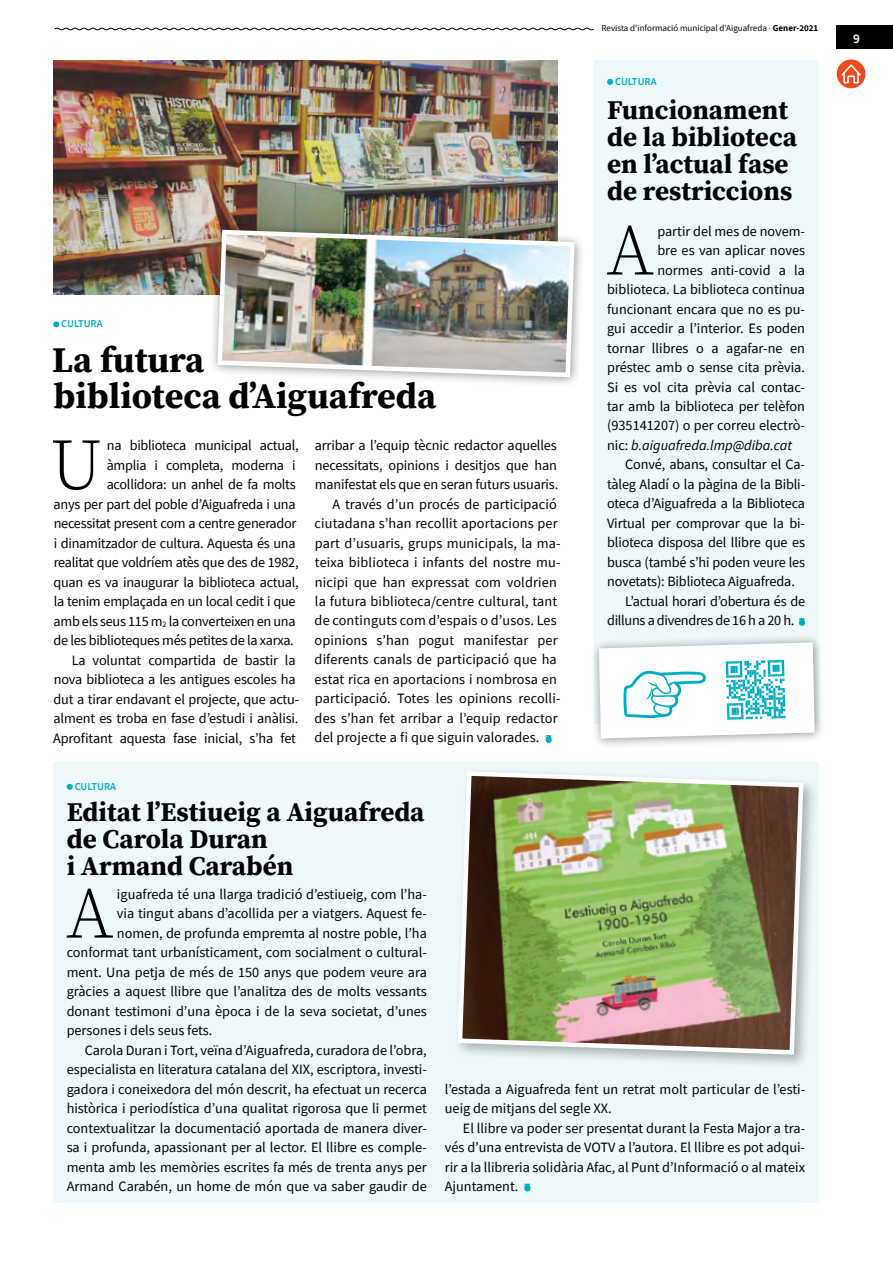
<style>
.page{position:relative;width:893px;height:1263px;background:#fff}
.page>*{position:absolute;margin:0;border:0;box-sizing:border-box;transform-origin:0 0}
.t1{font:72.15px "Source Serif Variable";color:#000}
.t2{font:700 36px/36px "Source Serif Pro";color:#000}
.t3{font:700 27px/27px "Source Serif Pro";color:#000}
.t4{font:14.25px/19.5px "Source Sans Pro";color:#000}
.t5{font:14.25px "Source Sans Pro";letter-spacing:-.02em;color:#000}
.t6{font:italic 14.25px "Source Sans Pro";color:#000}
.t7{font:600 13.5px "Source Sans Pro";color:#fff}
.t8{font:600 10.5px "Source Sans Pro";letter-spacing:-.005em;color:#00adc1}
.t9{font:9px "Source Sans Pro";color:#000}
.s1{font-weight:700}
.s2{font-style:normal}
</style>
<div class="page">
<svg style="left:54px;top:27px;width:540px;height:4px"></svg>
<div style="left:837px;top:59px;width:28px;height:29px;background:#e94c1f;border-radius:50%"></div>
<svg style="left:840px;top:63px;width:22px;height:21px"></svg>
<img style="left:53px;top:60px;width:504px;height:234px">
<div style="left:53px;top:762px;width:766px;height:441px;background:#eef8fa"></div>
<svg style="left:67px;top:784px;width:6px;height:6px"></svg>
<svg style="left:524px;top:1184px;width:6px;height:7px"></svg>
<div style="left:594px;top:60px;width:225px;height:664px;background:#eef8fa"></div>
<svg style="left:607px;top:79px;width:6px;height:6px"></svg>
<svg style="left:799px;top:618px;width:6px;height:8px"></svg>
<svg style="left:53px;top:321px;width:6px;height:6px"></svg>
<svg style="left:545px;top:735px;width:7px;height:8px"></svg>
<div style="left:453px;top:767px;width:366px;height:303px;background:#000;opacity:.29"></div>
<img style="left:455px;top:769px;width:351px;height:288px">
<div style="left:590px;top:634px;width:235px;height:115px;background:#000;opacity:.42"></div>
<svg style="left:597px;top:640px;width:220px;height:101px"></svg>
<div style="left:209px;top:221px;width:377px;height:167px;background:#000;opacity:.42"></div>
<img style="left:215px;top:227px;width:362px;height:153px">
<div style="left:837px;top:26px;width:56px;height:23px;background:#000"></div>
<p class="t8" style="left:61px;top:317px;width:43px">CULTURA</p>
<h2 class="t2" style="left:52px;top:341px;width:385px">La futura<br>biblioteca d’Aiguafreda</h2>
<h1 class="t1" style="left:50px;top:417px;width:54px">U</h1>
<p class="t5" style="left:107px;top:436px;width:193px">na biblioteca municipal actual,</p>
<p class="t4" style="left:315px;top:435px;width:244px">arribar a l’equip tècnic redactor aquelles</p>
<p class="t4" style="left:315px;top:455px;width:243px">necessitats, opinions i desitjos que han</p>
<p class="t4" style="left:315px;top:474px;width:245px">manifestat els que en seran futurs usuaris.</p>
<p class="t4" style="left:332px;top:494px;width:226px">A través d’un procés de participació</p>
<p class="t4" style="left:315px;top:513px;width:245px">ciutadana s’han recollit aportacions per</p>
<p class="t4" style="left:315px;top:533px;width:247px">part d’usuaris, grups municipals, la ma-</p>
<p class="t4" style="left:315px;top:552px;width:247px">teixa biblioteca i infants del nostre mu-</p>
<p class="t4" style="left:315px;top:572px;width:243px">nicipi que han expressat com voldrien</p>
<p class="t4" style="left:315px;top:591px;width:244px">la futura biblioteca/centre cultural, tant</p>
<p class="t4" style="left:315px;top:611px;width:244px">de continguts com d’espais o d’usos. Les</p>
<p class="t4" style="left:315px;top:630px;width:245px">opinions s’han pogut manifestar per</p>
<p class="t4" style="left:315px;top:650px;width:244px">diferents canals de participació que ha</p>
<p class="t4" style="left:315px;top:669px;width:244px">estat rica en aportacions i nombrosa en</p>
<p class="t4" style="left:315px;top:689px;width:247px">participació. Totes les opinions recolli-</p>
<p class="t4" style="left:315px;top:708px;width:245px">des s’han fet arribar a l’equip redactor</p>
<p class="t4" style="left:315px;top:728px;width:226px">del projecte a fi que siguin valorades.</p>
<p class="t5" style="left:107px;top:456px;width:190px">àmplia i completa, moderna i</p>
<p class="t5" style="left:107px;top:475px;width:190px">acollidora: un anhel de fa molts</p>
<p class="t5" style="left:54px;top:495px;width:244px">anys per part del poble d’Aiguafreda i una</p>
<p class="t5" style="left:54px;top:514px;width:244px">necessitat present com a centre generador</p>
<p class="t5" style="left:54px;top:534px;width:243px">i dinamitzador de cultura. Aquesta és una</p>
<p class="t5" style="left:54px;top:553px;width:246px">realitat que voldríem atès que des de 1982,</p>
<p class="t5" style="left:53px;top:573px;width:247px">quan es va inaugurar la biblioteca actual,</p>
<p class="t5" style="left:54px;top:592px;width:243px">la tenim emplaçada en un local cedit i que</p>
<p class="t5" style="left:54px;top:612px;width:244px">amb els seus 115 m<sub>2</sub> la converteixen en una</p>
<p class="t5" style="left:53px;top:631px;width:242px">de les biblioteques més petites de la xarxa.</p>
<p class="t4" style="left:72px;top:650px;width:225px">La voluntat compartida de bastir la</p>
<p class="t4" style="left:54px;top:669px;width:243px">nova biblioteca a les antigues escoles ha</p>
<p class="t4" style="left:53px;top:689px;width:247px">dut a tirar endavant el projecte, que actu-</p>
<p class="t4" style="left:54px;top:708px;width:246px">alment es troba en fase d’estudi i anàlisi.</p>
<p class="t4" style="left:53px;top:728px;width:244px">Aprofitant aquesta fase inicial, s’ha fet</p>
<p class="t9" style="left:601px;top:23px;width:218px">Revista d'informació municipal d'Aiguafreda · <span class="s1">Gener-2021</span></p>
<p class="t8" style="left:615px;top:74px;width:43px">CULTURA</p>
<h3 class="t3" style="left:607px;top:96px;width:191px">Funcionament de la biblioteca en l’actual fase de restriccions</h3>
<h1 class="t1" style="left:606px;top:202px;width:49px">A</h1>
<p class="t4" style="left:657px;top:221px;width:149px">partir del mes de novem-</p>
<p class="t4" style="left:657px;top:240px;width:149px">bre es van aplicar noves</p>
<p class="t4" style="left:657px;top:260px;width:149px">normes anti-covid a la</p>
<p class="t4" style="left:607px;top:279px;width:199px">biblioteca. La biblioteca continua</p>
<p class="t4" style="left:607px;top:299px;width:199px">funcionant encara que no es pu-</p>
<p class="t4" style="left:607px;top:318px;width:199px">gui accedir a l’interior. Es poden</p>
<p class="t4" style="left:607px;top:338px;width:199px">tornar llibres o a agafar-ne en</p>
<p class="t4" style="left:607px;top:357px;width:199px">préstec amb o sense cita prèvia.</p>
<p class="t4" style="left:607px;top:377px;width:199px">Si es vol cita prèvia cal contac-</p>
<p class="t4" style="left:607px;top:396px;width:199px">tar amb la biblioteca per telèfon</p>
<p class="t4" style="left:607px;top:416px;width:199px">(935141207) o per correu electrò-</p>
<p class="t6" style="left:607px;top:436px;width:187px"><span class="s2">nic:</span> b.aiguafreda.lmp@diba.cat</p>
<p class="t4" style="left:625px;top:455px;width:181px">Convé, abans, consultar el Ca-</p>
<p class="t4" style="left:607px;top:474px;width:199px">tàleg Aladí o la pàgina de la Bibli-</p>
<p class="t4" style="left:607px;top:494px;width:199px">oteca d’Aiguafreda a la Biblioteca</p>
<p class="t4" style="left:607px;top:513px;width:199px">Virtual per comprovar que la bi-</p>
<p class="t4" style="left:607px;top:533px;width:199px">blioteca disposa del llibre que es</p>
<p class="t4" style="left:607px;top:552px;width:199px">busca (també s’hi poden veure les</p>
<p class="t4" style="left:607px;top:572px;width:189px">novetats): Biblioteca Aiguafreda.</p>
<p class="t5" style="left:625px;top:592px;width:181px">L’actual horari d’obertura és de</p>
<p class="t5" style="left:607px;top:612px;width:189px">dilluns a divendres de 16 h a 20 h.</p>
<p class="t8" style="left:75px;top:779px;width:43px">CULTURA</p>
<h3 class="t3" style="left:67px;top:798px;width:359px">Editat l’Estiueig a Aiguafreda de Carola Duran<br>i Armand Carabén</h3>
<h1 class="t1" style="left:66px;top:865px;width:49px">A</h1>
<p class="t4" style="left:117px;top:884px;width:311px">iguafreda té una llarga tradició d’estiueig, com l’ha-</p>
<p class="t4" style="left:117px;top:903px;width:311px">via tingut abans d’acollida per a viatgers. Aquest fe-</p>
<p class="t4" style="left:117px;top:923px;width:311px">nomen, de profunda empremta al nostre poble, l’ha</p>
<p class="t4" style="left:67px;top:942px;width:362px">conformat tant urbanísticament, com socialment o cultural-</p>
<p class="t4" style="left:67px;top:962px;width:362px">ment. Una petja de més de 150 anys que podem veure ara</p>
<p class="t4" style="left:67px;top:981px;width:362px">gràcies a aquest llibre que l’analitza des de molts vessants</p>
<p class="t4" style="left:67px;top:1001px;width:362px">donant testimoni d’una època i de la seva societat, d’unes</p>
<p class="t4" style="left:67px;top:1020px;width:147px">persones i dels seus fets.</p>
<p class="t4" style="left:85px;top:1040px;width:344px">Carola Duran i Tort, veïna d’Aiguafreda, curadora de l’obra,</p>
<p class="t4" style="left:67px;top:1059px;width:362px">especialista en literatura catalana del XIX, escriptora, investi-</p>
<p class="t4" style="left:67px;top:1079px;width:362px">gadora i coneixedora del món descrit, ha efectuat un recerca</p>
<p class="t4" style="left:67px;top:1098px;width:362px">històrica i periodística d’una qualitat rigorosa que li permet</p>
<p class="t4" style="left:67px;top:1118px;width:362px">contextualitzar la documentació aportada de manera diver-</p>
<p class="t4" style="left:67px;top:1137px;width:362px">sa i profunda, apassionant per al lector. El llibre es comple-</p>
<p class="t4" style="left:67px;top:1157px;width:362px">menta amb les memòries escrites fa més de trenta anys per</p>
<p class="t4" style="left:67px;top:1176px;width:362px">Armand Carabén, un home de món que va saber gaudir de</p>
<p class="t4" style="left:445px;top:1079px;width:362px">l’estada a Aiguafreda fent un retrat molt particular de l’esti&shy;ueig de mitjans del segle XX.</p>
<p class="t4" style="left:445px;top:1118px;width:362px;text-align:justify;text-indent:18px">El llibre va poder ser presentat durant la Festa Major a tra&shy;vés d’una entrevista de VOTV a l’autora. El llibre es pot adqui&shy;rir a la llibreria solidària Afac, al Punt d’Informació o al mateix Ajuntament.</p>
<p class="t7" style="left:853px;top:29px;width:8px">9</p>
</div>
